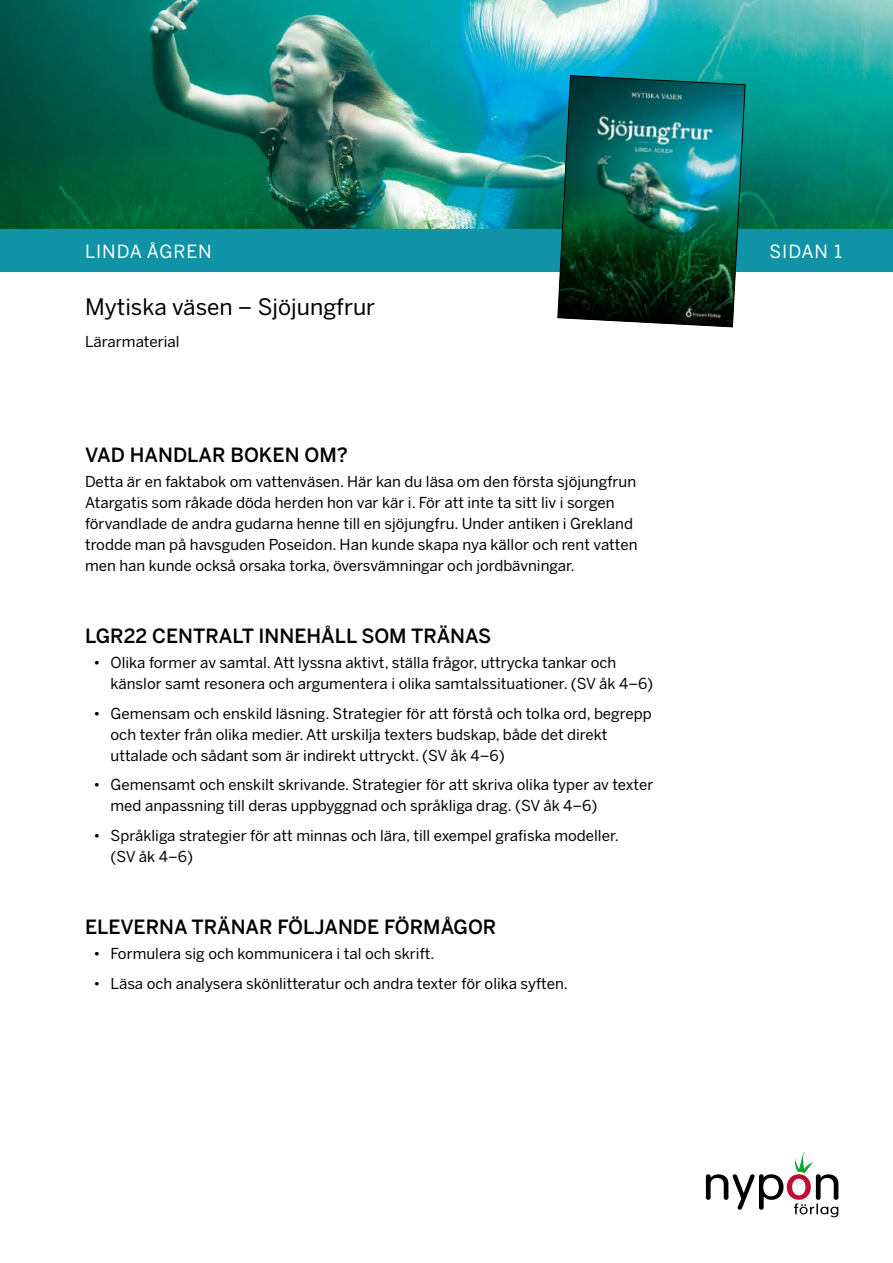
<style>
.page{position:relative;width:893px;height:1263px;background:#fff}
.page>*{position:absolute;margin:0;border:0;box-sizing:border-box;transform-origin:0 0}
.t1{font:22.5px "Benton Sans";color:#000}
.t2{font:500 19.5px "Benton Sans";color:#000}
.t3{font:18px "Benton Sans";letter-spacing:.05em;color:#fff}
.t4{font:15px/21px "Benton Sans";color:#000}
</style>
<div class="page">
<img style="left:0;top:0;width:893px;height:230px">
<div style="left:0;top:230px;width:893px;height:42px;background:#1093a7"></div>
<img style="left:557px;top:75px;width:189px;height:253px">
<svg style="left:706px;top:1152px;width:132px;height:65px"></svg>
<p class="t3" style="left:85px;top:241px;width:128px">LINDA ÅGREN</p>
<h1 class="t1" style="left:85px;top:294px;width:292px">Mytiska väsen – Sjöjungfrur</h1>
<p class="t4" style="left:85px;top:331px;width:96px">Lärarmaterial</p>
<h2 class="t2" style="left:85px;top:443px;width:264px">VAD HANDLAR BOKEN OM?</h2>
<p class="t4" style="left:85px;top:471px;width:554px">Detta är en faktabok om vattenväsen. Här kan du läsa om den första sjöjungfrun Atargatis som råkade döda herden hon var kär i. För att inte ta sitt liv i sorgen förvandlade de andra gudarna henne till en sjöjungfru. Under antiken i Grekland trodde man på havsguden Poseidon. Han kunde skapa nya källor och rent vatten men han kunde också orsaka torka, översvämningar och jordbävningar.</p>
<h2 class="t2" style="left:85px;top:624px;width:408px">LGR22 CENTRALT INNEHÅLL SOM TRÄNAS</h2>
<p class="t4" style="left:111px;top:652px;width:544px;text-indent:-17px">• Olika former av samtal. Att lyssna aktivt, ställa frågor, uttrycka tankar och känslor samt resonera och argumentera i olika samtalssituationer. (SV åk 4–6)</p>
<p class="t4" style="left:111px;top:703px;width:543px;text-indent:-17px">• Gemensam och enskild läsning. Strategier för att förstå och tolka ord, begrepp och texter från olika medier. Att urskilja texters budskap, både det direkt uttalade och sådant som är indirekt uttryckt. (SV åk 4–6)</p>
<p class="t4" style="left:111px;top:774px;width:544px;text-indent:-17px">• Gemensamt och enskilt skrivande. Strategier för att skriva olika typer av texter med anpassning till deras uppbyggnad och språkliga drag. (SV åk 4–6)</p>
<p class="t4" style="left:111px;top:825px;width:510px;text-indent:-17px">• Språkliga strategier för att minnas och lära, till exempel grafiska modeller. (SV åk 4–6)</p>
<h2 class="t2" style="left:85px;top:915px;width:413px">ELEVERNA TRÄNAR FÖLJANDE FÖRMÅGOR</h2>
<p class="t4" style="left:94px;top:943px;width:343px">• Formulera sig och kommunicera i tal och skrift.</p>
<p class="t4" style="left:94px;top:973px;width:476px">• Läsa och analysera skönlitteratur och andra texter för olika syften.</p>
<p class="t3" style="left:769px;top:241px;width:74px">SIDAN 1</p>
</div>
